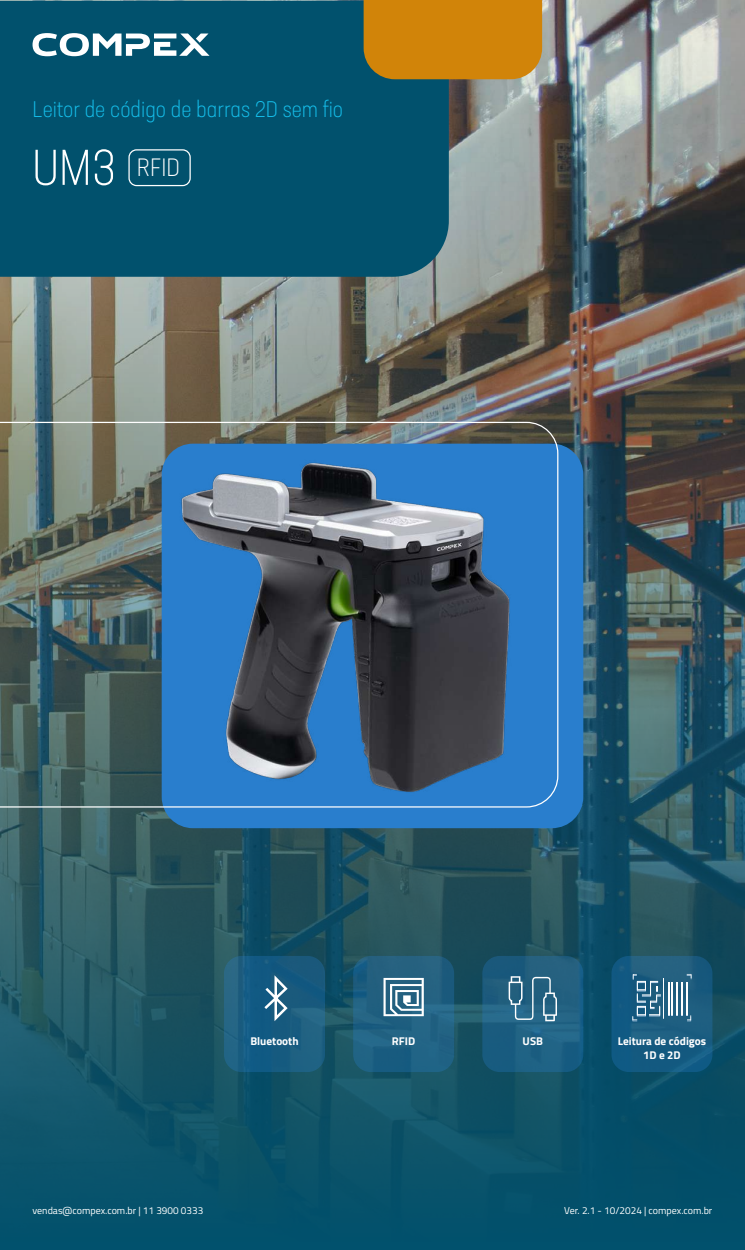
<style>
.page{position:relative;width:745px;height:1250px;background:#fff}
.page>*{position:absolute;margin:0;border:0;box-sizing:border-box;transform-origin:0 0}
.t1{font:300 condensed 50px "Neusa Next Pro";color:#fff}
.t2{font:300 condensed 25px "Neusa Next Pro";color:#fff}
.t3{font:300 condensed 22.5px "Neusa Next Pro";color:#15bde9}
.t4{font:700 11.25px/13.5px "Titillium Web";color:#fff;text-align:center}
.t5{font:10px "Titillium Web";color:#fff}
</style>
<div class="page">
<img style="left:0;top:0;width:744px;height:1250px">
<div style="left:0;top:1px;width:448px;height:276px;background:#01516d"></div>
<div style="left:363px;top:0;width:178px;height:79px;background:#d18409"></div>
<svg style="left:32px;top:33px;width:177px;height:23px"></svg>
<div style="left:161px;top:444px;width:422px;height:384px;background:#297ecd;border-radius:31px"></div>
<img style="left:0;top:422px;width:558px;height:386px">
<img style="left:161px;top:442px;width:364px;height:362px">
<svg style="left:611px;top:956px;width:101px;height:116px;background:#1d5f83"></svg>
<div style="left:482px;top:956px;width:101px;height:116px;background:#1f6080;border-radius:17px"></div>
<div style="left:353px;top:956px;width:101px;height:116px;background:#216181;border-radius:17px"></div>
<svg style="left:224px;top:956px;width:101px;height:116px;background:#1a5d81"></svg>
<svg style="left:261px;top:972px;width:28px;height:52px"></svg>
<svg style="left:508px;top:976px;width:48px;height:45px"></svg>
<hr style="left:667px;top:982px;width:2px;height:33px;background:#fff">
<hr style="left:670px;top:982px;width:2px;height:33px;background:#fff">
<hr style="left:675px;top:982px;width:2px;height:33px;background:#fff">
<hr style="left:681px;top:982px;width:1px;height:33px;background:#fff">
<hr style="left:685px;top:982px;width:2px;height:33px;background:#fff">
<hr style="left:662px;top:979px;width:1px;height:39px;background:#fff">
<svg style="left:632px;top:974px;width:28px;height:47px"></svg>
<svg style="left:686px;top:1015px;width:4px;height:6px"></svg>
<svg style="left:686px;top:974px;width:5px;height:5px"></svg>
<div style="left:128px;top:149px;width:63px;height:37px;border:1px solid #fff;border-radius:8px"></div>
<svg style="left:383px;top:978px;width:40px;height:38px"></svg>
<h3 class="t3" style="left:32px;top:96px;width:312px">Leitor de código de barras 2D sem fio</h3>
<h1 class="t1" style="left:32px;top:137px;width:85px">UM3</h1>
<h2 class="t2" style="left:137px;top:152px;width:44px">RFID</h2>
<p class="t4" style="left:250px;top:1034px;width:50px">Bluetooth</p>
<p class="t4" style="left:392px;top:1034px;width:25px">RFID</p>
<p class="t4" style="left:522px;top:1034px;width:22px">USB</p>
<p class="t4" style="left:617px;top:1034px;width:90px">Leitura de códigos<br>1D e 2D</p>
<p class="t5" style="left:32px;top:1203px;width:172px">vendas@compex.com.br | 11 3900 0333</p>
<p class="t5" style="left:563px;top:1203px;width:150px">Ver. 2.1 - 10/2024 | compex.com.br</p>
</div>
